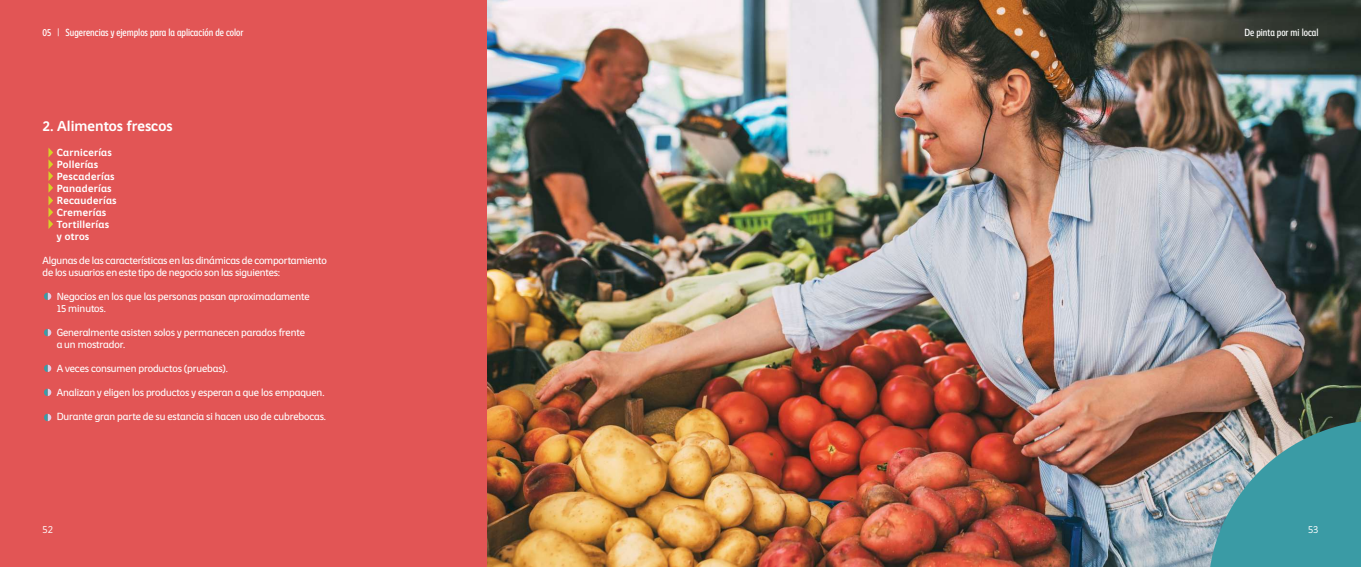
<style>
.page{position:relative;width:1361px;height:567px;background:#fff}
.page>*{position:absolute;margin:0;border:0;box-sizing:border-box;transform-origin:0 0}
.t1{font:700 14px "Comex";color:#fff}
.t2{font:500 10px/12px "Comex";letter-spacing:-.01em;color:#fff}
.t3{font:700 10px/12px "Comex";letter-spacing:.025em;color:#fff}
.t4{font:500 condensed 10px "Comex";color:#fff}
.t5{font:300 10px "Comex";color:#fff}
</style>
<div class="page">
<img style="left:487px;top:0;width:874px;height:567px">
<div style="left:0;top:0;width:487px;height:567px;background:#e25555"></div>
<svg style="left:1208px;top:420px;width:153px;height:147px;background:#579ca3"></svg>
<svg style="left:48px;top:148px;width:5px;height:81px"></svg>
<svg style="left:44px;top:293px;width:7px;height:7px"></svg>
<svg style="left:44px;top:329px;width:7px;height:7px"></svg>
<svg style="left:44px;top:365px;width:7px;height:7px"></svg>
<svg style="left:44px;top:389px;width:7px;height:7px"></svg>
<svg style="left:44px;top:414px;width:7px;height:7px"></svg>
<p class="t4" style="left:43px;top:26px;width:202px">05 | Sugerencias y ejemplos para la aplicación de color</p>
<p class="t4" style="left:1244px;top:26px;width:76px">De pinta por mi local</p>
<h1 class="t1" style="left:43px;top:116px;width:132px">2. Alimentos frescos</h1>
<p class="t3" style="left:57px;top:146px;width:62px">Carnicerías<br>Pollerías<br>Pescaderías<br>Panaderías<br>Recauderías<br>Cremerías<br>Tortillerías<br>y otros</p>
<p class="t2" style="left:43px;top:254px;width:286px">Algunas de las características en las dinámicas de comportamiento de los usuarios en este tipo de negocio son las siguientes:</p>
<p class="t2" style="left:57px;top:290px;width:254px">Negocios en los que las personas pasan aproximadamente<br>15 minutos.</p>
<p class="t2" style="left:57px;top:326px;width:250px">Generalmente asisten solos y permanecen parados frente a un mostrador.</p>
<p class="t2" style="left:57px;top:362px;width:173px">A veces consumen productos (pruebas).</p>
<p class="t2" style="left:57px;top:386px;width:269px">Analizan y eligen los productos y esperan a que los empaquen.</p>
<p class="t2" style="left:57px;top:410px;width:271px">Durante gran parte de su estancia si hacen uso de cubrebocas.</p>
<p class="t5" style="left:43px;top:523px;width:12px">52</p>
<p class="t5" style="left:1308px;top:523px;width:12px">53</p>
</div>
